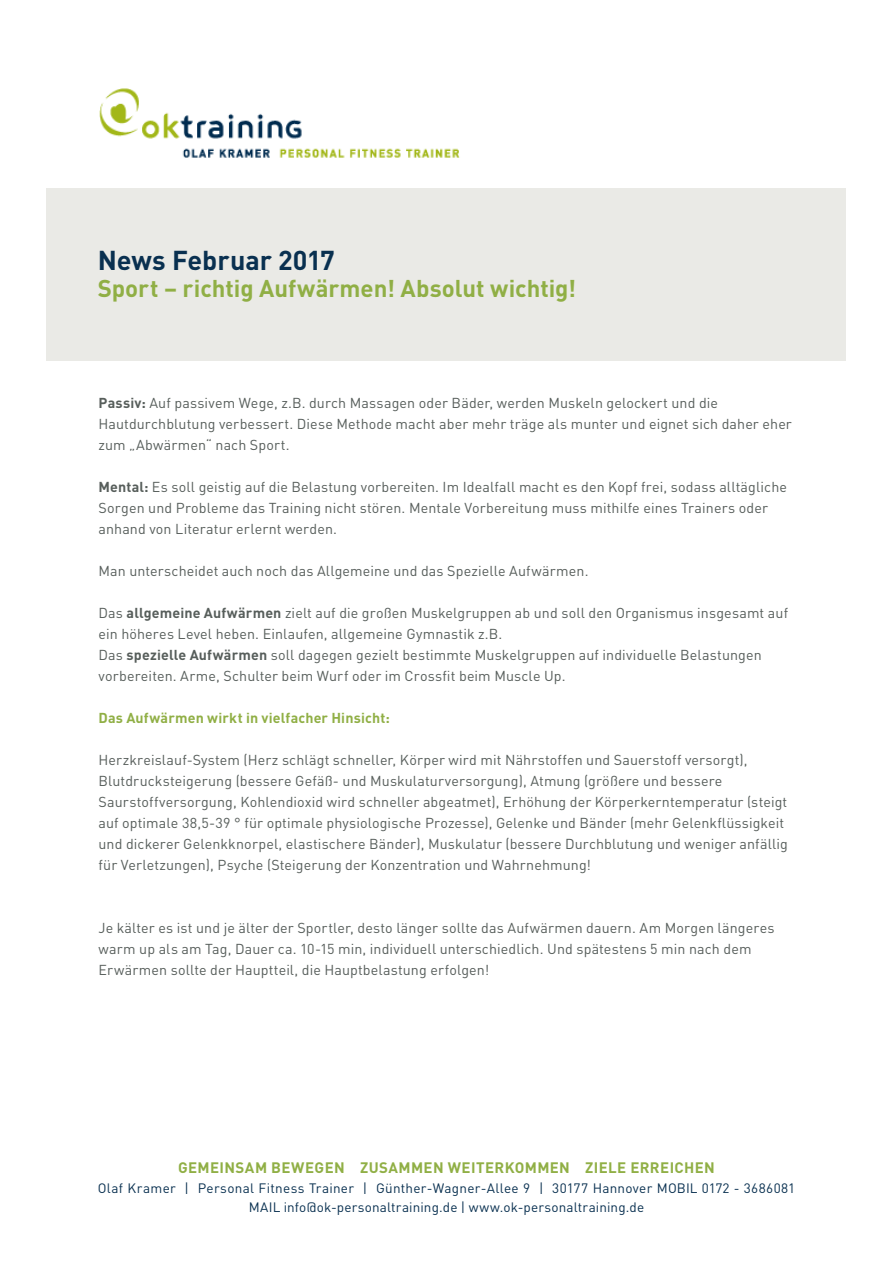
<style>
.page{position:relative;width:893px;height:1263px;background:#fff}
.page>*{position:absolute;margin:0;border:0;box-sizing:border-box;transform-origin:0 0}
.t1{font:700 27px "DIN";letter-spacing:-.005em;color:#093050}
.t2{font:700 24px "DIN";color:#90af45}
.t3{font:700 15px "DIN";letter-spacing:.025em;color:#90af45}
.t4{font:14.25px/21px "DIN";letter-spacing:.01em;color:#575e5b}
.t5{font:700 14.25px "DIN";letter-spacing:.01em;color:#90af45}
.t6{font:13.5px/19.5px "DIN";letter-spacing:.02em;color:#093050;text-align:center}
.s1{font-weight:700}
</style>
<div class="page">
<img style="left:99px;top:88px;width:361px;height:70px">
<div style="left:47px;top:188px;width:799px;height:173px;background:#eaeae6"></div>
<h1 class="t1" style="left:98px;top:243px;width:239px">News Februar 2017</h1>
<h2 class="t2" style="left:98px;top:273px;width:480px">Sport – richtig Aufwärmen! Absolut wichtig!</h2>
<p class="t4" style="left:99px;top:392px;width:695px"><span class="s1">Passiv:</span> Auf passivem Wege, z.B. durch Massagen oder Bäder, werden Muskeln gelockert und die<br>Hautdurchblutung verbessert. Diese Methode macht aber mehr träge als munter und eignet sich daher eher zum „Abwärmen“ nach Sport.</p>
<p class="t4" style="left:99px;top:476px;width:690px"><span class="s1">Mental:</span> Es soll geistig auf die Belastung vorbereiten. Im Idealfall macht es den Kopf frei, sodass alltägliche<br>Sorgen und Probleme das Training nicht stören. Mentale Vorbereitung muss mithilfe eines Trainers oder anhand von Literatur erlernt werden.</p>
<p class="t4" style="left:99px;top:560px;width:492px">Man unterscheidet auch noch das Allgemeine und das Spezielle Aufwärmen.</p>
<p class="t4" style="left:99px;top:602px;width:691px">Das <span class="s1">allgemeine Aufwärmen</span> zielt auf die großen Muskelgruppen ab und soll den Organismus insgesamt auf ein höheres Level heben. Einlaufen, allgemeine Gymnastik z.B.<br>Das <span class="s1">spezielle Aufwärmen</span> soll dagegen gezielt bestimmte Muskelgruppen auf individuelle Belastungen vorbereiten. Arme, Schulter beim Wurf oder im Crossfit beim Muscle Up.</p>
<p class="t5" style="left:99px;top:709px;width:293px">Das Aufwärmen wirkt in vielfacher Hinsicht:</p>
<p class="t4" style="left:99px;top:749px;width:691px">Herzkreislauf-System (Herz schlägt schneller, Körper wird mit Nährstoffen und Sauerstoff versorgt), Blutdrucksteigerung (bessere Gefäß- und Muskulaturversorgung), Atmung (größere und bessere Saurstoffversorgung, Kohlendioxid wird schneller abgeatmet), Erhöhung der Körperkerntemperatur (steigt auf optimale 38,5-39 ° für optimale physiologische Prozesse), Gelenke und Bänder (mehr Gelenkflüssigkeit und dickerer Gelenkknorpel, elastischere Bänder), Muskulatur (bessere Durchblutung und weniger anfällig für Verletzungen), Psyche (Steigerung der Konzentration und Wahrnehmung!</p>
<p class="t4" style="left:99px;top:917px;width:678px">Je kälter es ist und je älter der Sportler, desto länger sollte das Aufwärmen dauern. Am Morgen längeres warm up als am Tag, Dauer ca. 10-15 min, individuell unterschiedlich. Und spätestens 5 min nach dem<br>Erwärmen sollte der Hauptteil, die Hauptbelastung erfolgen!</p>
<p class="t3" style="left:178px;top:1158px;width:538px">GEMEINSAM BEWEGEN ZUSAMMEN WEITERKOMMEN ZIELE ERREICHEN</p>
<p class="t6" style="left:98px;top:1178px;width:699px">Olaf Kramer | Personal Fitness Trainer | Günther-Wagner-Allee 9 | 30177 Hannover MOBIL 0172 - 3686081<br>MAIL info@ok-personaltraining.de | www.ok-personaltraining.de</p>
</div>
